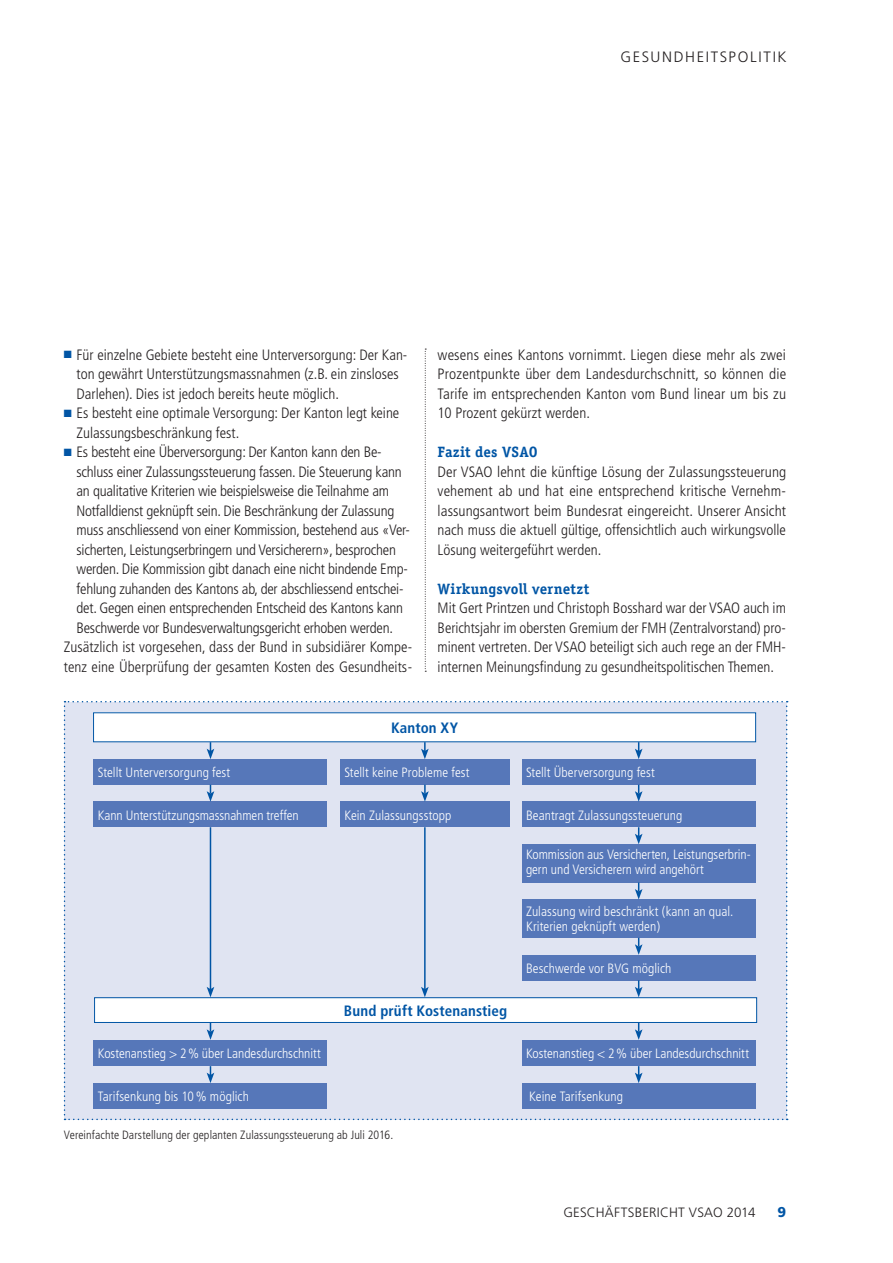
<style>
.page{position:relative;width:893px;height:1263px;background:#fff}
.page>*{position:absolute;margin:0;border:0;box-sizing:border-box;transform-origin:0 0}
.t1{font:300 condensed 15px/19.5px "Frutiger LT Std";letter-spacing:-.015em;color:#231f20;text-align:justify}
.t2{font:300 condensed 15px "Frutiger LT Std";letter-spacing:.005em;color:#231f20}
.t3{font:700 15px "Officina Serif";letter-spacing:.01em;color:#0155a5}
.t4{font:700 condensed 15px "Frutiger";letter-spacing:.01em;color:#0155a5}
.t5{font:300 15px "Frutiger LT Std";color:#231f20}
.t6{font:900 14.25px "Frutiger LT Std";color:#0155a5}
.t7{font:300 condensed 13.5px/15px "Frutiger";color:#fff}
.t8{font:300 13.5px "Frutiger LT Std";letter-spacing:.015em;color:#231f20}
.t9{font:300 condensed 12px "Frutiger LT Std";letter-spacing:.01em;color:#231f20}
.s1{color:#0155a5}
</style>
<div class="page">
<svg style="left:425px;top:349px;width:1px;height:323px"></svg>
<svg style="left:64px;top:701px;width:724px;height:419px;background:#bbc7e3"></svg>
<p class="t5" style="left:621px;top:49px;width:23px">GESUNDHEITSPOLITIK</p>
<p class="t1" style="left:77px;top:345px;width:332px;text-align:left;text-indent:-13px"><span class="s1">■</span> Für einzelne Gebiete besteht eine Unterversorgung: Der Kan&shy;ton gewährt Unterstützungsmassnahmen (z.B. ein zinsloses<br>Darlehen). Dies ist jedoch bereits heute möglich.</p>
<p class="t1" style="left:77px;top:403px;width:324px;text-indent:-13px"><span class="s1">■</span> Es besteht eine optimale Versorgung: Der Kanton legt keine<br>Zulassungsbeschränkung fest.</p>
<p class="t1" style="left:64px;top:442px;width:319px"><span class="s1">■</span> Es besteht eine Überversorgung: Der Kanton kann den Be-</p>
<p class="t1" style="left:77px;top:462px;width:327px">schluss einer Zulassungssteuerung fassen. Die Steuerung kann</p>
<p class="t1" style="left:77px;top:481px;width:314px">an qualitative Kriterien wie beispielsweise die Teilnahme am</p>
<p class="t1" style="left:77px;top:501px;width:319px">Notfalldienst geknüpft sein. Die Beschränkung der Zulassung</p>
<p class="t1" style="left:77px;top:520px;width:335px">muss anschliessend von einer Kommission, bestehend aus «Ver-</p>
<p class="t1" style="left:77px;top:540px;width:321px">sicherten, Leistungserbringern und Versicherern», besprochen</p>
<p class="t1" style="left:77px;top:559px;width:333px">werden. Die Kommission gibt danach eine nicht bindende Emp-</p>
<p class="t1" style="left:77px;top:579px;width:328px">fehlung zuhanden des Kantons ab, der abschliessend entschei-</p>
<p class="t1" style="left:77px;top:598px;width:328px">det. Gegen einen entsprechenden Entscheid des Kantons kann</p>
<p class="t1" style="left:77px;top:618px;width:318px">Beschwerde vor Bundesverwaltungsgericht erhoben werden.</p>
<p class="t2" style="left:64px;top:638px;width:350px">Zusätzlich ist vorgesehen, dass der Bund in subsidiärer Kompe-</p>
<p class="t2" style="left:64px;top:658px;width:350px">tenz eine Überprüfung der gesamten Kosten des Gesundheits-</p>
<p class="t1" style="left:438px;top:345px;width:350px">wesens eines Kantons vornimmt. Liegen diese mehr als zwei Prozentpunkte über dem Landesdurchschnitt, so können die Tarife im entsprechenden Kanton vom Bund linear um bis zu 10 Prozent gekürzt werden.</p>
<p class="t3" style="left:438px;top:443px;width:102px">Fazit des VSAO</p>
<p class="t1" style="left:438px;top:462px;width:350px">Der VSAO lehnt die künftige Lösung der Zulassungssteuerung vehement ab und hat eine entsprechend kritische Vernehm&shy;lassungsantwort beim Bundesrat eingereicht. Unserer Ansicht nach muss die aktuell gültige, offensichtlich auch wirkungsvolle Lösung weitergeführt werden.</p>
<p class="t3" style="left:438px;top:579px;width:153px">Wirkungsvoll vernetzt</p>
<p class="t1" style="left:438px;top:598px;width:350px">Mit Gert Printzen und Christoph Bosshard war der VSAO auch im Berichtsjahr im obersten Gremium der FMH (Zentralvorstand) pro&shy;minent vertreten. Der VSAO beteiligt sich auch rege an der FMH&shy;internen Meinungsfindung zu gesundheitspolitischen Themen.</p>
<p class="t7" style="left:98px;top:765px;width:134px">Stellt Unterversorgung fest</p>
<p class="t7" style="left:98px;top:807px;width:203px">Kann Unterstützungsmassnahmen treffen</p>
<p class="t4" style="left:391px;top:719px;width:69px">Kanton XY</p>
<p class="t7" style="left:344px;top:765px;width:127px">Stellt keine Probleme fest</p>
<p class="t7" style="left:344px;top:808px;width:109px">Kein Zulassungsstopp</p>
<p class="t7" style="left:98px;top:1046px;width:225px">Kostenanstieg &gt; 2% über Landesdurchschnitt</p>
<p class="t7" style="left:98px;top:1089px;width:153px">Tarifsenkung bis 10% möglich</p>
<p class="t4" style="left:344px;top:1001px;width:165px">Bund prüft Kostenanstieg</p>
<p class="t9" style="left:64px;top:1128px;width:331px">Vereinfachte Darstellung der geplanten Zulassungssteuerung ab Juli 2016.</p>
<p class="t7" style="left:526px;top:765px;width:130px">Stellt Überversorgung fest</p>
<p class="t7" style="left:526px;top:808px;width:158px">Beantragt Zulassungssteuerung</p>
<p class="t7" style="left:526px;top:847px;width:226px">Kommission aus Versicherten, Leistungserbrin&shy;gern und Versicherern wird angehört</p>
<p class="t7" style="left:526px;top:904px;width:209px">Zulassung wird beschränkt (kann an qual.<br>Kriterien geknüpft werden)</p>
<p class="t7" style="left:526px;top:961px;width:147px">Beschwerde vor BVG möglich</p>
<p class="t7" style="left:526px;top:1046px;width:225px">Kostenanstieg &lt; 2% über Landesdurchschnitt</p>
<p class="t7" style="left:529px;top:1089px;width:95px">Keine Tarifsenkung</p>
<p class="t8" style="left:563px;top:1205px;width:194px">GESCHÄFTSBERICHT VSAO 2014</p>
<p class="t6" style="left:777px;top:1203px;width:10px">9</p>
</div>
